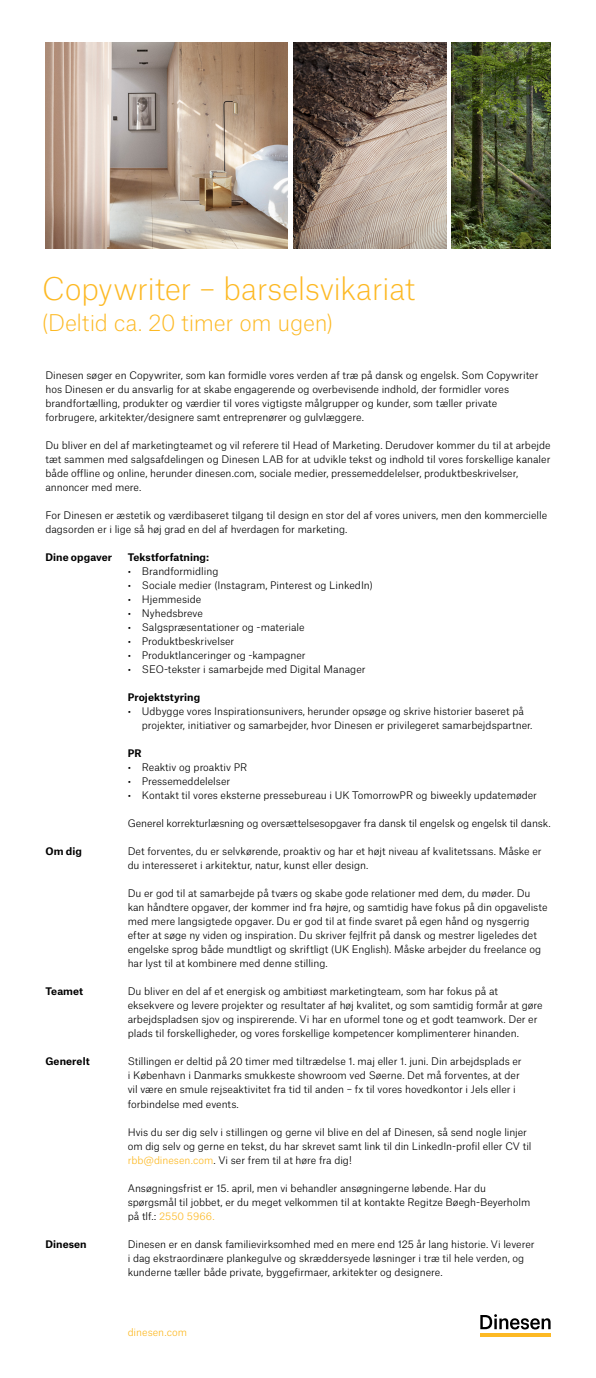
<style>
.page{position:relative;width:596px;height:1378px;background:#fff}
.page>*{position:absolute;margin:0;border:0;box-sizing:border-box;transform-origin:0 0}
.t1{font:100 30px "Atlas Grotesk";letter-spacing:-.02em;color:#fdb924}
.t2{font:100 22px "Atlas Grotesk";letter-spacing:-.015em;color:#fdb924}
.t3{font:300 10px/14px "Atlas Grotesk";color:#000}
.t4{font:700 10px "Atlas Grotesk";letter-spacing:.005em;color:#000}
.t5{font:300 10px "Atlas Grotesk";color:#fdb924}
.s1{color:#fdb924}
</style>
<div class="page">
<img style="left:45px;top:43px;width:242px;height:206px">
<img style="left:293px;top:43px;width:153px;height:206px">
<img style="left:451px;top:43px;width:99px;height:206px">
<svg style="left:480px;top:1314px;width:70px;height:15px"></svg>
<svg style="left:480px;top:1333px;width:70px;height:3px"></svg>
<h1 class="t1" style="left:42px;top:266px;width:375px">Copywriter – barselsvikariat</h1>
<h2 class="t2" style="left:42px;top:306px;width:292px">(Deltid ca. 20 timer om ugen)</h2>
<p class="t3" style="left:45px;top:367px;width:494px">Dinesen søger en Copywriter, som kan formidle vores verden af træ på dansk og engelsk. Som Copywriter hos Dinesen er du ansvarlig for at skabe engagerende og overbevisende indhold, der formidler vores brandfortælling, produkter og værdier til vores vigtigste målgrupper og kunder, som tæller private forbrugere, arkitekter/designere samt entreprenører og gulvlæggere.</p>
<p class="t3" style="left:45px;top:437px;width:506px">Du bliver en del af marketingteamet og vil referere til Head of Marketing. Derudover kommer du til at arbejde tæt sammen med salgsafdelingen og Dinesen LAB for at udvikle tekst og indhold til vores forskellige kanaler både offline og online, herunder dinesen.com, sociale medier, pressemeddelelser, produktbeskrivelser, annoncer med mere.</p>
<p class="t3" style="left:45px;top:507px;width:503px">For Dinesen er æstetik og værdibaseret tilgang til design en stor del af vores univers, men den kommercielle dagsorden er i lige så høj grad en del af hverdagen for marketing.</p>
<p class="t4" style="left:45px;top:549px;width:68px">Dine opgaver</p>
<p class="t4" style="left:128px;top:549px;width:83px">Tekstforfatning:</p>
<p class="t3" style="left:128px;top:563px;width:92px">• Brandformidling</p>
<p class="t3" style="left:128px;top:577px;width:246px">• Sociale medier (Instagram, Pinterest og LinkedIn)</p>
<p class="t3" style="left:128px;top:591px;width:75px">• Hjemmeside</p>
<p class="t3" style="left:128px;top:605px;width:77px">• Nyhedsbreve</p>
<p class="t3" style="left:128px;top:619px;width:178px">• Salgspræsentationer og -materiale</p>
<p class="t3" style="left:128px;top:633px;width:108px">• Produktbeskrivelser</p>
<p class="t3" style="left:128px;top:647px;width:179px">• Produktlanceringer og -kampagner</p>
<p class="t3" style="left:128px;top:661px;width:239px">• SEO-tekster i samarbejde med Digital Manager</p>
<p class="t4" style="left:128px;top:689px;width:74px">Projektstyring</p>
<p class="t3" style="left:142px;top:703px;width:392px;text-indent:-14px">• Udbygge vores Inspirationsunivers, herunder opsøge og skrive historier baseret på projekter, initiativer og samarbejder, hvor Dinesen er privilegeret samarbejdspartner.</p>
<p class="t4" style="left:128px;top:745px;width:15px">PR</p>
<p class="t3" style="left:128px;top:759px;width:121px">• Reaktiv og proaktiv PR</p>
<p class="t3" style="left:128px;top:773px;width:104px">• Pressemeddelelser</p>
<p class="t3" style="left:128px;top:787px;width:410px">• Kontakt til vores eksterne pressebureau i UK TomorrowPR og biweekly updatemøder</p>
<p class="t3" style="left:128px;top:815px;width:424px">Generel korrekturlæsning og oversættelsesopgaver fra dansk til engelsk og engelsk til dansk.</p>
<p class="t4" style="left:45px;top:843px;width:38px">Om dig</p>
<p class="t3" style="left:128px;top:843px;width:415px">Det forventes, du er selvkørende, proaktiv og har et højt niveau af kvalitetssans. Måske er du interesseret i arkitektur, natur, kunst eller design.</p>
<p class="t3" style="left:128px;top:885px;width:421px">Du er god til at samarbejde på tværs og skabe gode relationer med dem, du møder. Du kan håndtere opgaver, der kommer ind fra højre, og samtidig have fokus på din opgaveliste med mere langsigtede opgaver. Du er god til at finde svaret på egen hånd og nysgerrig efter at søge ny viden og inspiration. Du skriver fejlfrit på dansk og mestrer ligeledes det engelske sprog både mundtligt og skriftligt (UK English). Måske arbejder du freelance og har lyst til at kombinere med denne stilling.</p>
<p class="t4" style="left:45px;top:983px;width:39px">Teamet</p>
<p class="t3" style="left:128px;top:983px;width:416px">Du bliver en del af et energisk og ambitiøst marketingteam, som har fokus på at eksekvere og levere projekter og resultater af høj kvalitet, og som samtidig formår at gøre arbejdspladsen sjov og inspirerende. Vi har en uformel tone og et godt teamwork. Der er plads til forskelligheder, og vores forskellige kompetencer komplimenterer hinanden.</p>
<p class="t4" style="left:45px;top:1053px;width:46px">Generelt</p>
<p class="t3" style="left:128px;top:1053px;width:395px">Stillingen er deltid på 20 timer med tiltrædelse 1. maj eller 1. juni. Din arbejdsplads er i København i Danmarks smukkeste showroom ved Søerne. Det må forventes, at der vil være en smule rejseaktivitet fra tid til anden – fx til vores hovedkontor i Jels eller i forbindelse med events.</p>
<p class="t3" style="left:128px;top:1123px;width:405px">Hvis du ser dig selv i stillingen og gerne vil blive en del af Dinesen, så send nogle linjer om dig selv og gerne en tekst, du har skrevet samt link til din LinkedIn-profil eller CV til <span class="s1">rbb@dinesen.com</span>. Vi ser frem til at høre fra dig!</p>
<p class="t3" style="left:128px;top:1179px;width:404px">Ansøgningsfrist er 15. april, men vi behandler ansøgningerne løbende. Har du spørgsmål til jobbet, er du meget velkommen til at kontakte Regitze Bøegh-Beyerholm på tlf.: <span class="s1">2550 5966.</span></p>
<p class="t4" style="left:45px;top:1235px;width:43px">Dinesen</p>
<p class="t3" style="left:128px;top:1235px;width:408px">Dinesen er en dansk familievirksomhed med en mere end 125 år lang historie. Vi leverer i dag ekstraordinære plankegulve og skræddersyede løsninger i træ til hele verden, og kunderne tæller både private, byggefirmaer, arkitekter og designere.</p>
<p class="t5" style="left:128px;top:1324px;width:61px">dinesen.com</p>
</div>
